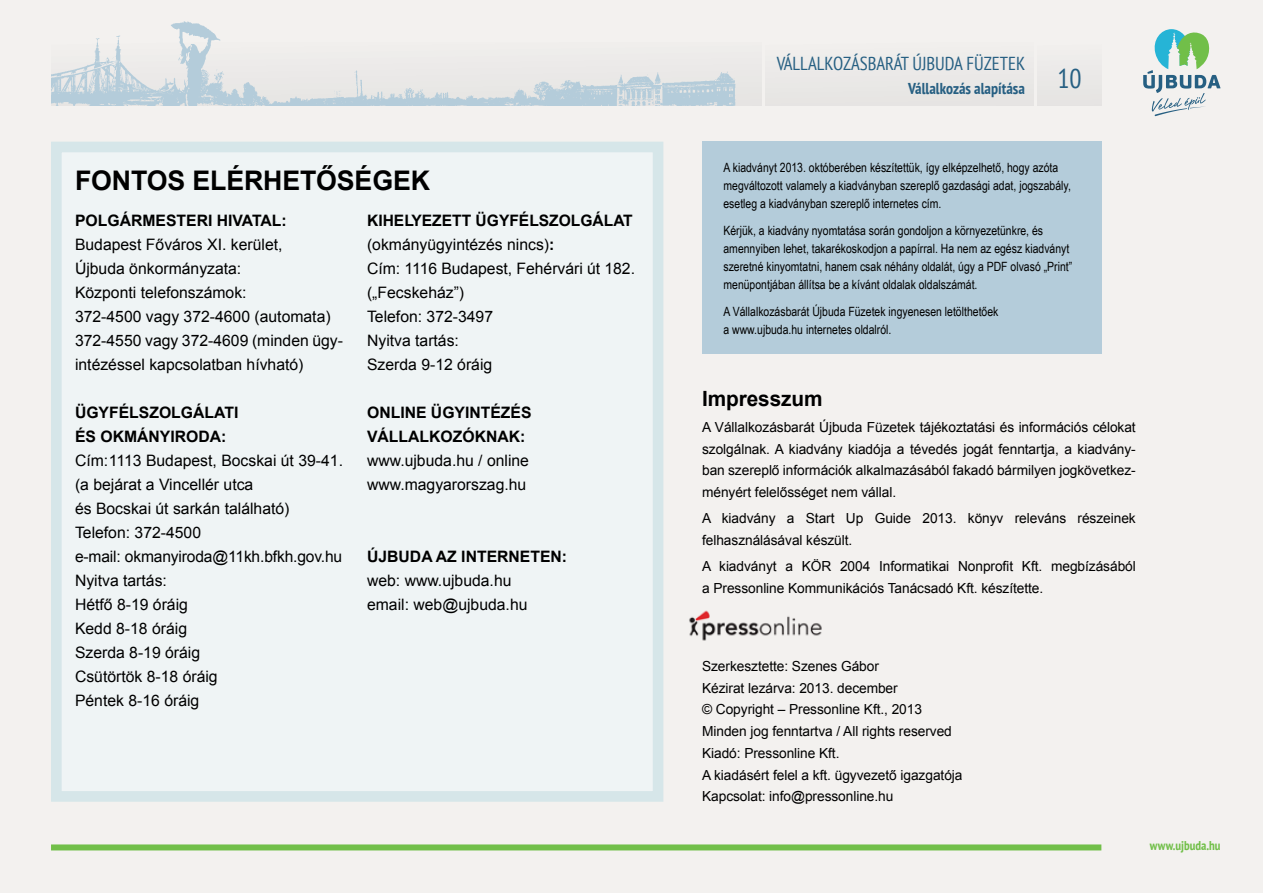
<style>
.page{position:relative;width:1263px;height:893px;background:#f3f1ef}
.page>*{position:absolute;margin:0;border:0;box-sizing:border-box;transform-origin:0 0}
.t1{font:700 27px "Arial";letter-spacing:-.005em;color:#000}
.t2{font:700 21px "Arial";letter-spacing:-.005em;color:#000}
.t3{font:condensed 18.75px "PT Sans";color:#265f82}
.t4{font:15.75px/24px "Arial";color:#000}
.t5{font:700 15.75px/24px "Arial";color:#000}
.t6{font:700 condensed 15.75px "PT Sans";color:#265f82}
.t7{font:13.8px/21.8px "Arial";letter-spacing:-.005em;color:#000}
.t8{font:12.75px/18px "Arial Narrow";color:#000}
.t9{font:700 condensed 12.75px "PT Sans";color:#71bf49}
.s1{font-weight:700}
</style>
<div class="page">
<div style="left:765px;top:43px;width:268px;height:63px;background:#ebe9e8"></div>
<div style="left:51px;top:43px;width:710px;height:63px;background:#edebea"></div>
<div style="left:1037px;top:43px;width:64px;height:63px;background:#ebe9e8"></div>
<svg style="left:1143px;top:29px;width:77px;height:87px"></svg>
<div style="left:51px;top:844px;width:1050px;height:6px;background:#71bf49"></div>
<img style="left:51px;top:35px;width:97px;height:71px">
<img style="left:580px;top:71px;width:156px;height:35px">
<img style="left:237px;top:70px;width:343px;height:36px">
<img style="left:148px;top:21px;width:89px;height:85px">
<img style="left:689px;top:610px;width:133px;height:31px">
<div style="left:702px;top:142px;width:399px;height:212px;background:#b4ccda"></div>
<div style="left:51px;top:142px;width:612px;height:660px;background:#eff4f5;border:11px solid #d6e6e9"></div>
<h1 class="t1" style="left:75px;top:162px;width:356px">FONTOS ELÉRHETŐSÉGEK</h1>
<p class="t5" style="left:75px;top:209px;width:213px">POLGÁRMESTERI HIVATAL:</p>
<p class="t4" style="left:75px;top:232px;width:269px">Budapest Főváros XI. kerület,<br>Újbuda önkormányzata:<br>Központi telefonszámok:<br>372-4500 vagy 372-4600 (automata)<br>372-4550 vagy 372-4609 (minden ügy&shy;intézéssel kapcsolatban hívható)</p>
<p class="t5" style="left:75px;top:401px;width:165px">ÜGYF ÉLSZOLGÁLATI<br>ÉS OKMÁNYIRODA:</p>
<p class="t4" style="left:75px;top:448px;width:269px">Cím:1113 Budapest, Bocskai út 39-41. (a bejárat a Vincellér utca<br>és Bocskai út sarkán található)<br>Telefon: 372-4500<br>e-mail: okmanyiroda@11kh.bfkh.gov.hu<br>Nyitva tartás:<br>Hétfő 8-19 óráig<br>Kedd 8-18 óráig<br>Szerda 8-19 óráig<br>Csütörtök 8-18 óráig<br>Péntek 8-16 óráig</p>
<p class="t4" style="left:367px;top:208px;width:270px"><span class="s1">KIHELYEZETT ÜGYF ÉLSZOLGÁLAT </span>(okmányügyintézés nincs)<span class="s1">:<br></span>Cím: 1116 Budapest, Fehérvári út 182. („Fecskeház”)<br>Telefon: 372-3497<br>Nyitva tartás:<br>Szerda 9-12 óráig</p>
<p class="t5" style="left:367px;top:401px;width:11px">ONLINE</p>
<p class="t5" style="left:431px;top:401px;width:23px">ÜGYINTÉZÉS</p>
<p class="t5" style="left:367px;top:425px;width:12px">VÁLLALKOZ</p>
<p class="t5" style="left:462px;top:425px;width:25px">ÓKNAK</p>
<p class="t5" style="left:520px;top:425px;width:7px">:</p>
<p class="t4" style="left:367px;top:448px;width:163px">www.ujbuda.hu / online www.magyarorszag.hu</p>
<p class="t5" style="left:367px;top:545px;width:202px">ÚJBUDA AZ INTERNETEN:</p>
<p class="t4" style="left:367px;top:568px;width:162px">web: www.ujbuda.hu email: web@ujbuda.hu</p>
<h3 class="t3" style="left:777px;top:51px;width:250px">VÁLLALKOZÁSBARÁT ÚJBUDA FÜZETEK</h3>
<p class="t6" style="left:908px;top:78px;width:175px">Vállalkozás alapítása <sup>10</sup></p>
<p class="t8" style="left:723px;top:158px;width:349px">A kiadványt 2013. októberében készítettük, így elképzelhető, hogy azóta megváltozott valamely a kiadványban szereplő gazdasági adat, jogszabály, esetleg a kiadványban szereplő internetes cím.</p>
<p class="t8" style="left:723px;top:221px;width:350px">Kérjük, a kiadvány nyomtatása során gondoljon a környezetünkre, és amennyiben lehet, takarékoskodjon a papírral. Ha nem az egész kiadványt szeretné kinyomtatni, hanem csak néhány oldalát, úgy a PDF olvasó „Print” menüpontjában állítsa be a kívánt oldalak oldalszámát.</p>
<p class="t8" style="left:723px;top:302px;width:276px">A Vállalkozásbarát Újbuda Füzetek ingyenesen letölthetőek a www.ujbuda.hu internetes oldalról.</p>
<h2 class="t2" style="left:702px;top:385px;width:122px">IMPRESSZUM</h2>
<p class="t7" style="left:702px;top:416px;width:435px;text-align:justify">A Vállalkozásbarát Újbuda Füzetek tájékoztatási és információs célokat szolgálnak. A kiadvány kiadója a tévedés jogát fenntartja, a kiadvány&shy;ban szereplő információk alkalmazásából fakadó bármilyen jogkövetkez&shy;ményért felelősséget nem vállal.</p>
<p class="t7" style="left:702px;top:508px;width:435px">A kiadvány a Start Up Guide 2013. könyv releváns részeinek felhasználásával készült.</p>
<p class="t7" style="left:702px;top:555px;width:435px">A kiadványt a KÖR 2004 Informatikai Nonprofit Kft. megbízásából a Pressonline Kommunikációs Tanácsadó Kft. készítette.</p>
<p class="t7" style="left:702px;top:655px;width:262px">Szerkesztette: Szenes Gábor<br>Kézirat lezárva: 2013. december<br>© Copyright – Pressonline Kft., 2013<br>Minden jog fenntartva / All rights reserved Kiadó: Pressonline Kft.<br>A kiadásért felel a kft. ügyvezető igazgatója Kapcsolat: info@pressonline.hu</p>
<p class="t9" style="left:1150px;top:838px;width:72px">www.ujbuda.hu</p>
</div>
